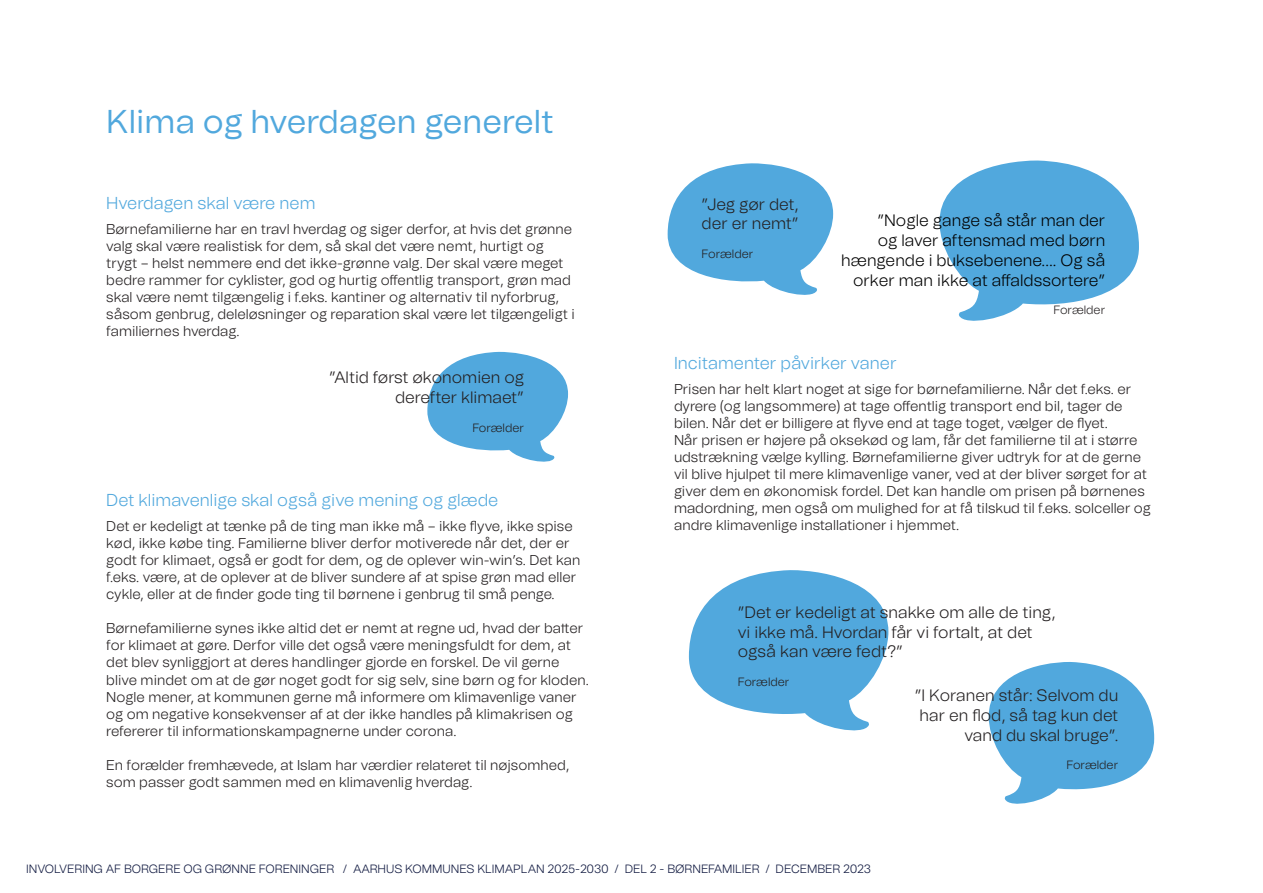
<style>
.page{position:relative;width:1263px;height:893px;background:#fff}
.page>*{position:absolute;margin:0;border:0;box-sizing:border-box;transform-origin:0 0}
.t1{font:33px "Tomato Grotesk";color:#51a8dd}
.t2{font:300 17.25px "Tomato Grotesk";color:#51a8dd}
.t3{font:300 16.5px/19.8px "Tomato Grotesk";color:#231f20}
.t4{font:300 16.5px/19.8px "Tomato Grotesk";color:#000;text-align:right}
.t5{font:300 14.25px/17.1px "Tomato Grotesk";color:#231f20}
.t6{font:300 12px "Tomato Grotesk";color:#111a41}
.t7{font:300 12px "Tomato Grotesk";color:#231f20}
</style>
<div class="page">
<svg style="left:668px;top:163px;width:165px;height:132px"></svg>
<svg style="left:427px;top:352px;width:141px;height:110px"></svg>
<svg style="left:689px;top:570px;width:199px;height:161px"></svg>
<svg style="left:989px;top:662px;width:165px;height:142px"></svg>
<svg style="left:939px;top:161px;width:200px;height:160px"></svg>
<p class="t1" style="left:106px;top:98px;width:449px">Klima og hverdagen generelt</p>
<p class="t2" style="left:106px;top:192px;width:211px">Hverdagen skal være nem</p>
<p class="t5" style="left:106px;top:220px;width:470px">Børnefamilierne har en travl hverdag og siger derfor, at hvis det grønne valg skal være realistisk for dem, så skal det være nemt, hurtigt og trygt – helst nemmere end det ikke-grønne valg. Der skal være meget bedre rammer for cyklister, god og hurtig offentlig transport, grøn mad skal være nemt tilgængelig i f.eks. kantiner og alternativ til nyforbrug, såsom genbrug, deleløsninger og reparation skal være let tilgængeligt i familiernes hverdag.</p>
<p class="t3" style="left:329px;top:367px;width:196px;text-align:right">”Altid først økonomien og derefter klimaet”</p>
<p class="t7" style="left:472px;top:420px;width:53px">Forælder</p>
<p class="t2" style="left:106px;top:489px;width:394px">Det klimavenlige skal også give mening og glæde</p>
<p class="t5" style="left:106px;top:517px;width:476px">Det er kedeligt at tænke på de ting man ikke må – ikke flyve, ikke spise kød, ikke købe ting. Familierne bliver derfor motiverede når det, der er godt for klimaet, også er godt for dem, og de oplever win-win’s. Det kan f.eks. være, at de oplever at de bliver sundere af at spise grøn mad eller cykle, eller at de finder gode ting til børnene i genbrug til små penge.</p>
<p class="t5" style="left:106px;top:619px;width:484px">Børnefamilierne synes ikke altid det er nemt at regne ud, hvad der batter for klimaet at gøre. Derfor ville det også være meningsfuldt for dem, at det blev synliggjort at deres handlinger gjorde en forskel. De vil gerne blive mindet om at de gør noget godt for sig selv, sine børn og for kloden.<br>Nogle mener, at kommunen gerne må informere om klimavenlige vaner og om negative konsekvenser af at der ikke handles på klimakrisen og refererer til informationskampagnerne under corona.</p>
<p class="t5" style="left:106px;top:756px;width:465px">En forælder fremhævede, at Islam har værdier relateret til nøjsomhed, som passer godt sammen med en klimavenlig hverdag.</p>
<p class="t3" style="left:702px;top:194px;width:99px">”Jeg gør det, der er nemt”</p>
<p class="t7" style="left:702px;top:246px;width:53px">Forælder</p>
<p class="t4" style="left:841px;top:210px;width:266px">”Nogle gange så står man der<br>og laver aftensmad med børn hængende i buksebenene…. Og så orker man ikke at affaldssortere”</p>
<p class="t7" style="left:1053px;top:302px;width:53px">Forælder</p>
<p class="t2" style="left:674px;top:351px;width:224px">Incitamenter påvirker vaner</p>
<p class="t5" style="left:674px;top:380px;width:459px">Prisen har helt klart noget at sige for børnefamilierne. Når det f.eks. er dyrere (og langsommere) at tage offentlig transport end bil, tager de bilen. Når det er billigere at flyve end at tage toget, vælger de flyet.</p>
<p class="t5" style="left:674px;top:431px;width:478px">Når prisen er højere på oksekød og lam, får det familierne til at i større udstrækning vælge kylling. Børnefamilierne giver udtryk for at de gerne vil blive hjulpet til mere klimavenlige vaner, ved at der bliver sørget for at giver dem en økonomisk fordel. Det kan handle om prisen på børnenes madordning, men også om mulighed for at få tilskud til f.eks. solceller og andre klimavenlige installationer i hjemmet.</p>
<p class="t3" style="left:738px;top:602px;width:319px">”Det er kedeligt at snakke om alle de ting, vi ikke må. Hvordan får vi fortalt, at det også kan være fedt?”</p>
<p class="t7" style="left:738px;top:674px;width:53px">Forælder</p>
<p class="t3" style="left:915px;top:685px;width:205px;text-align:right">”I Koranen står: Selvom du har en flod, så tag kun det vand du skal bruge”.</p>
<p class="t7" style="left:1066px;top:757px;width:53px">Forælder</p>
<p class="t6" style="left:26px;top:860px;width:846px">INVOLVERING AF BORGERE OG GRØNNE FORENINGER / AARHUS KOMMUNES KLIMAPLAN 2025-2030 / DEL 2 - BØRNEFAMILIER / DECEMBER 2023</p>
</div>
